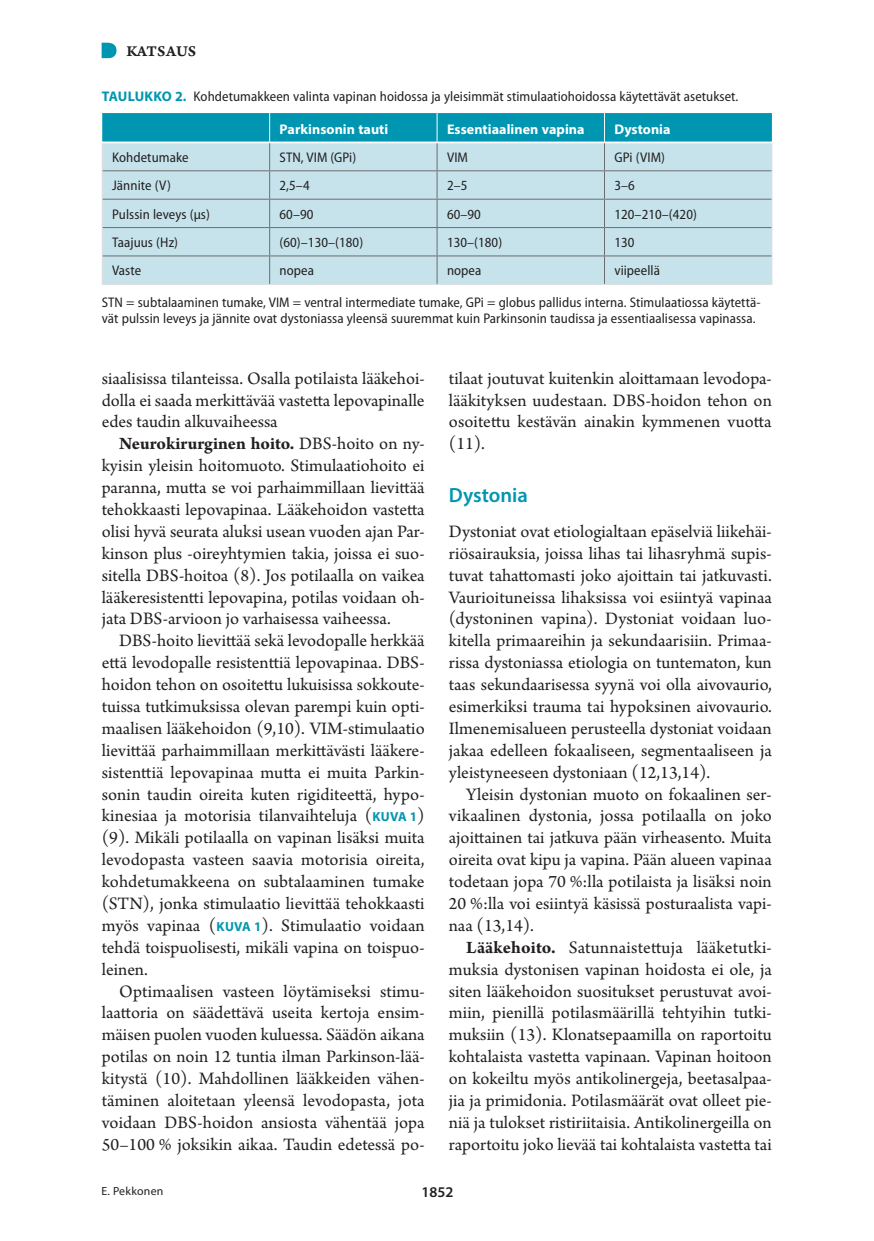
<style>
.page{position:relative;width:874px;height:1241px;background:#fff}
.page>*{position:absolute;margin:0;border:0;box-sizing:border-box;transform-origin:0 0}
.v1{font:600 20.65px "Myriad Pro";color:#0096b1}
.l_ei_sis{font:18.38px/21.9px "Arno Pro";color:#231f20;text-align:justify}
.vinj{font:15.75px "Arno Pro Smbd Caption";letter-spacing:.005em;color:#231f20}
.t1{font:600 14.88px "Myriad Pro";color:#231f20}
.t{font:semi-condensed 14px/16.6px "Myriad Pro";letter-spacing:.005em;color:#231f20}
.t_pl{font:700 14px "Myriad Pro";letter-spacing:.005em;color:#fff}
.Ala{font:11.9px "Myriad Pro";letter-spacing:.02em;color:#231f20}
.s1{font-weight:700;font-stretch:normal;color:#0096b1}
.s2{font-weight:700}
.s3{font-family:"Myriad Pro";font-weight:700;font-size:13.12px;color:#0096b1}
</style>
<div class="page">
<hr style="left:102px;top:284px;width:167px;height:1px;background:#dcdddf">
<hr style="left:269px;top:284px;width:168px;height:1px;background:#dcdddf">
<hr style="left:437px;top:284px;width:167px;height:1px;background:#dcdddf">
<hr style="left:604px;top:284px;width:168px;height:1px;background:#dcdddf">
<svg style="left:102px;top:113px;width:670px;height:171px;background:#a4d4e0"></svg>
<hr style="left:103px;top:199px;width:166px;height:1px;background:#6c6d70">
<hr style="left:269px;top:199px;width:168px;height:1px;background:#6c6d70">
<hr style="left:437px;top:199px;width:167px;height:1px;background:#6c6d70">
<hr style="left:604px;top:199px;width:167px;height:1px;background:#6c6d70">
<hr style="left:103px;top:227px;width:166px;height:1px;background:#6c6d70">
<hr style="left:269px;top:227px;width:168px;height:1px;background:#6c6d70">
<hr style="left:437px;top:227px;width:167px;height:1px;background:#6c6d70">
<hr style="left:604px;top:227px;width:167px;height:1px;background:#6c6d70">
<hr style="left:103px;top:255px;width:166px;height:1px;background:#6c6d70">
<hr style="left:269px;top:255px;width:168px;height:1px;background:#6c6d70">
<hr style="left:437px;top:255px;width:167px;height:1px;background:#6c6d70">
<hr style="left:604px;top:255px;width:167px;height:1px;background:#6c6d70">
<hr style="left:103px;top:170px;width:166px;height:1px;background:#6c6d70">
<hr style="left:269px;top:170px;width:168px;height:1px;background:#6c6d70">
<hr style="left:437px;top:170px;width:167px;height:1px;background:#6c6d70">
<hr style="left:604px;top:170px;width:167px;height:1px;background:#6c6d70">
<svg style="left:102px;top:43px;width:14px;height:15px"></svg>
<p class="vinj" style="left:126px;top:41px;width:71px">KATSAUS</p>
<p class="t" style="left:102px;top:88px;width:637px"><span class="s1">TAULUKKO 2.</span> Kohdetumakkeen valinta vapinan hoidossa ja yleisimmät stimulaatiohoidossa käytettävät asetukset.</p>
<p class="t_pl" style="left:279px;top:120px;width:110px">Parkinsonin tauti</p>
<p class="t_pl" style="left:447px;top:120px;width:139px">Essentiaalinen vapina</p>
<p class="t_pl" style="left:614px;top:120px;width:58px">Dystonia</p>
<p class="t" style="left:112px;top:149px;width:78px">Kohdetumake</p>
<p class="t" style="left:279px;top:149px;width:78px">STN, VIM (GPi)</p>
<p class="t" style="left:447px;top:149px;width:22px">VIM</p>
<p class="t" style="left:614px;top:149px;width:52px">GPi (VIM)</p>
<p class="t" style="left:112px;top:177px;width:60px">Jännite (V)</p>
<p class="t" style="left:279px;top:177px;width:32px">2,5–4</p>
<p class="t" style="left:447px;top:177px;width:22px">2–5</p>
<p class="t" style="left:614px;top:177px;width:22px">3–6</p>
<p class="t" style="left:112px;top:205px;width:99px">Pulssin leveys (µs)</p>
<p class="t" style="left:279px;top:205px;width:35px">60–90</p>
<p class="t" style="left:447px;top:205px;width:35px">60–90</p>
<p class="t" style="left:614px;top:205px;width:84px">120–210–(420)</p>
<p class="t" style="left:112px;top:234px;width:67px">Taajuus (Hz)</p>
<p class="t" style="left:279px;top:234px;width:85px">(60)–130–(180)</p>
<p class="t" style="left:447px;top:234px;width:57px">130–(180)</p>
<p class="t" style="left:614px;top:234px;width:22px">130</p>
<p class="t" style="left:112px;top:262px;width:31px">Vaste</p>
<p class="t" style="left:279px;top:262px;width:36px">nopea</p>
<p class="t" style="left:447px;top:262px;width:36px">nopea</p>
<p class="t" style="left:614px;top:262px;width:47px">viipeellä</p>
<p class="t" style="left:102px;top:293px;width:660px">STN = subtalaaminen tumake, VIM = ventral intermediate tumake, GPi = globus pallidus interna. Stimulaatiossa käytettä&shy;vät pulssin leveys ja jännite ovat dystoniassa yleensä suuremmat kuin Parkinsonin taudissa ja essentiaalisessa vapinassa.</p>
<p class="l_ei_sis" style="left:102px;top:368px;width:324px">siaalisissa tilanteissa. Osalla potilaista lääkehoi&shy;dolla ei saada merkittävää vastetta lepovapinalle edes taudin alkuvaiheessa</p>
<p class="l_ei_sis" style="left:102px;top:434px;width:324px;text-indent:17px"><span class="s2">Neurokirurginen hoito.</span> DBS-hoito on ny&shy;kyisin yleisin hoitomuoto. Stimulaatiohoito ei paranna, mutta se voi parhaimmillaan lievittää tehokkaasti lepovapinaa. Lääkehoidon vastetta olisi hyvä seurata aluksi usean vuoden ajan Par&shy;kinson plus ‑oireyhtymien takia, joissa ei suo&shy;sitella DBS-hoitoa (8). Jos potilaalla on vaikea lääkeresistentti lepovapina, potilas voidaan oh&shy;jata DBS-arvioon jo varhaisessa vaiheessa.</p>
<p class="l_ei_sis" style="left:102px;top:630px;width:324px;text-indent:17px">DBS-hoito lievittää sekä levodopalle herkkää että levodopalle resistenttiä lepovapinaa. DBS&shy;hoidon tehon on osoitettu lukuisissa sokkoute&shy;tuissa tutkimuksissa olevan parempi kuin opti&shy;maalisen lääkehoidon (9,10). VIM-stimulaatio lievittää parhaimmillaan merkittävästi lääkere&shy;sistenttiä lepovapinaa mutta ei muita Parkin&shy;sonin taudin oireita kuten rigiditeettä, hypo&shy;kinesiaa ja motorisia tilanvaihteluja (<span class="s3">KUVA 1</span>) (9). Mikäli potilaalla on vapinan lisäksi muita levodopasta vasteen saavia motorisia oireita, kohdetumakkeena on subtalaaminen tumake (STN), jonka stimulaatio lievittää tehokkaasti myös vapinaa (<span class="s3">KUVA 1</span>). Stimulaatio voidaan tehdä toispuolisesti, mikäli vapina on toispuo&shy;leinen.</p>
<p class="l_ei_sis" style="left:102px;top:980px;width:324px;text-indent:17px">Optimaalisen vasteen löytämiseksi stimu&shy;laattoria on säädettävä useita kertoja ensim&shy;mäisen puolen vuoden kuluessa. Säädön aikana potilas on noin 12 tuntia ilman Parkinson-lää&shy;kitystä (10). Mahdollinen lääkkeiden vähen&shy;täminen aloitetaan yleensä levodopasta, jota voidaan DBS-hoidon ansiosta vähentää jopa 50–100 % joksikin aikaa. Taudin edetessä po-</p>
<p class="l_ei_sis" style="left:448px;top:368px;width:324px">tilaat joutuvat kuitenkin aloittamaan levodopa&shy;lääkityksen uudestaan. DBS-hoidon tehon on osoitettu kestävän ainakin kymmenen vuotta (11).</p>
<p class="v1" style="left:448px;top:481px;width:81px">Dystonia</p>
<p class="l_ei_sis" style="left:448px;top:521px;width:324px">Dystoniat ovat etiologialtaan epäselviä liikehäi&shy;riösairauksia, joissa lihas tai lihasryhmä supis&shy;tuvat tahattomasti joko ajoittain tai jatkuvasti.<br>Vaurioituneissa lihaksissa voi esiintyä vapinaa (dystoninen vapina). Dystoniat voidaan luo&shy;kitella primaareihin ja sekundaarisiin. Primaa&shy;rissa dystoniassa etiologia on tuntematon, kun taas sekundaarisessa syynä voi olla aivovaurio, esimerkiksi trauma tai hypoksinen aivovaurio.<br>Ilmenemisalueen perusteella dystoniat voidaan jakaa edelleen fokaaliseen, segmentaaliseen ja yleistyneeseen dystoniaan (12,13,14).</p>
<p class="l_ei_sis" style="left:448px;top:784px;width:324px;text-indent:17px">Yleisin dystonian muoto on fokaalinen ser&shy;vikaalinen dystonia, jossa potilaalla on joko ajoittainen tai jatkuva pään virheasento. Muita oireita ovat kipu ja vapina. Pään alueen vapinaa todetaan jopa 70 %:lla potilaista ja lisäksi noin 20 %:lla voi esiintyä käsissä posturaalista vapi&shy;naa (13,14).</p>
<p class="l_ei_sis" style="left:448px;top:937px;width:324px;text-indent:17px"><span class="s2">Lääkehoito.</span> Satunnaistettuja lääketutki&shy;muksia dystonisen vapinan hoidosta ei ole, ja siten lääkehoidon suositukset perustuvat avoi&shy;miin, pienillä potilasmäärillä tehtyihin tutki&shy;muksiin (13). Klonatsepaamilla on raportoitu kohtalaista vastetta vapinaan. Vapinan hoitoon on kokeiltu myös antikolinergeja, beetasalpaa&shy;jia ja primidonia. Potilasmäärät ovat olleet pie&shy;niä ja tulokset ristiriitaisia. Antikolinergeilla on raportoitu joko lievää tai kohtalaista vastetta tai</p>
<p class="Ala" style="left:102px;top:1183px;width:63px">E. Pekkonen</p>
<p class="t1" style="left:421px;top:1182px;width:33px">1852</p>
</div>
